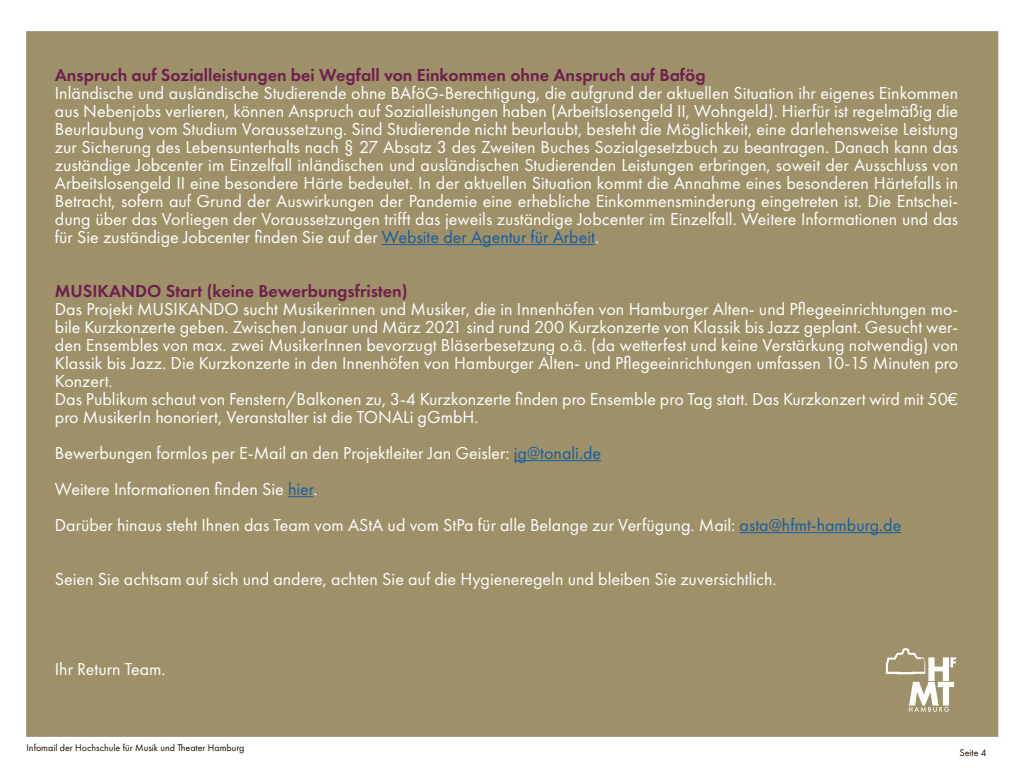
<style>
.page{position:relative;width:1024px;height:768px;background:#fff}
.page>*{position:absolute;margin:0;border:0;box-sizing:border-box;transform-origin:0 0}
.t1{font:18px/18px "Futura PT";color:#fff;text-align:justify}
.t2{font:600 18px "Futura PT";color:#6e1f4c}
.t3{font:10px "Futura PT";color:#1f0a00}
.s1{color:#175d9e}
</style>
<div class="page">
<div style="left:26px;top:31px;width:972px;height:706px;background:#9e9169;border:1px solid #9e9169"></div>
<svg style="left:886px;top:648px;width:70px;height:64px"></svg>
<div style="left:890px;top:661px;width:34px;height:9px;background:#9e9169"></div>
<hr style="left:382px;top:244px;width:213px;height:1px;background:#175d9e">
<hr style="left:514px;top:460px;width:87px;height:1px;background:#175d9e">
<svg style="left:288px;top:496px;width:25px;height:1px"></svg>
<hr style="left:740px;top:532px;width:161px;height:1px;background:#175d9e">
<p class="t2" style="left:55px;top:63px;width:652px">Anspruch auf Sozialleistungen bei Wegfall von Einkommen ohne Anspruch auf Bafög</p>
<p class="t1" style="left:55px;top:84px;width:905px">Inländische und ausländische Studierende ohne BAföG-Berechtigung, die aufgrund der aktuellen Situation ihr eigenes Einkommen aus Nebenjobs verlieren, können Anspruch auf Sozialleistungen haben (Arbeitslosengeld II, Wohngeld). Hierfür ist regelmäßig die Beurlaubung vom Studium Voraussetzung. Sind Studierende nicht beurlaubt, besteht die Möglichkeit, eine darlehensweise Leistung zur Sicherung des Lebensunterhalts nach § 27 Absatz 3 des Zweiten Buches Sozialgesetzbuch zu beantragen. Danach kann das zuständige Jobcenter im Einzelfall inländischen und ausländischen Studierenden Leistungen erbringen, soweit der Ausschluss von Arbeitslosengeld II eine besondere Härte bedeutet. In der aktuellen Situation kommt die Annahme eines besonderen Härtefalls in Betracht, sofern auf Grund der Auswirkungen der Pandemie eine erhebliche Einkommensminderung eingetreten ist. Die Entschei&shy;dung über das Vorliegen der Voraussetzungen trifft das jeweils zuständige Jobcenter im Einzelfall. Weitere Informationen und das für Sie zuständige Jobcenter finden Sie auf der <span class="s1">Website der Agentur für Arbeit</span>.</p>
<p class="t2" style="left:55px;top:279px;width:354px">MUSIKANDO Start (keine Bewerbungsfristen)</p>
<p class="t1" style="left:55px;top:300px;width:905px">Das Projekt MUSIKANDO sucht Musikerinnen und Musiker, die in Innenhöfen von Hamburger Alten- und Pflegeeinrichtungen mo&shy;bile Kurzkonzerte geben. Zwischen Januar und März 2021 sind rund 200 Kurzkonzerte von Klassik bis Jazz geplant. Gesucht wer&shy;den Ensembles von max. zwei MusikerInnen bevorzugt Bläserbesetzung o.ä. (da wetterfest und keine Verstärkung notwendig) von Klassik bis Jazz. Die Kurzkonzerte in den Innenhöfen von Hamburger Alten- und Pflegeeinrichtungen umfassen 10-15 Minuten pro Konzert.</p>
<p class="t1" style="left:55px;top:390px;width:905px">Das Publikum schaut von Fenstern/Balkonen zu, 3-4 Kurzkonzerte finden pro Ensemble pro Tag statt. Das Kurzkonzert wird mit 50€ pro MusikerIn honoriert, Veranstalter ist die TONALi gGmbH.</p>
<p class="t1" style="left:55px;top:444px;width:548px">Bewerbungen formlos per E-Mail an den Projektleiter Jan Geisler: <span class="s1">jg@tonali.de</span></p>
<p class="t1" style="left:55px;top:480px;width:264px">Weitere Informationen finden Sie <span class="s1">hier</span>.</p>
<p class="t1" style="left:55px;top:516px;width:848px">Darüber hinaus steht Ihnen das Team vom AStA ud vom StPa für alle Belange zur Verfügung. Mail: <span class="s1">asta@hfmt-hamburg.de</span></p>
<p class="t1" style="left:55px;top:570px;width:723px">Seien Sie achtsam auf sich und andere, achten Sie auf die Hygieneregeln und bleiben Sie zuversichtlich.</p>
<p class="t1" style="left:55px;top:660px;width:112px">Ihr Return Team.</p>
<p class="t3" style="left:27px;top:742px;width:219px">Infomail der Hochschule für Musik und Theater Hamburg</p>
<p class="t3" style="left:959px;top:747px;width:29px">Seite 4</p>
</div>
